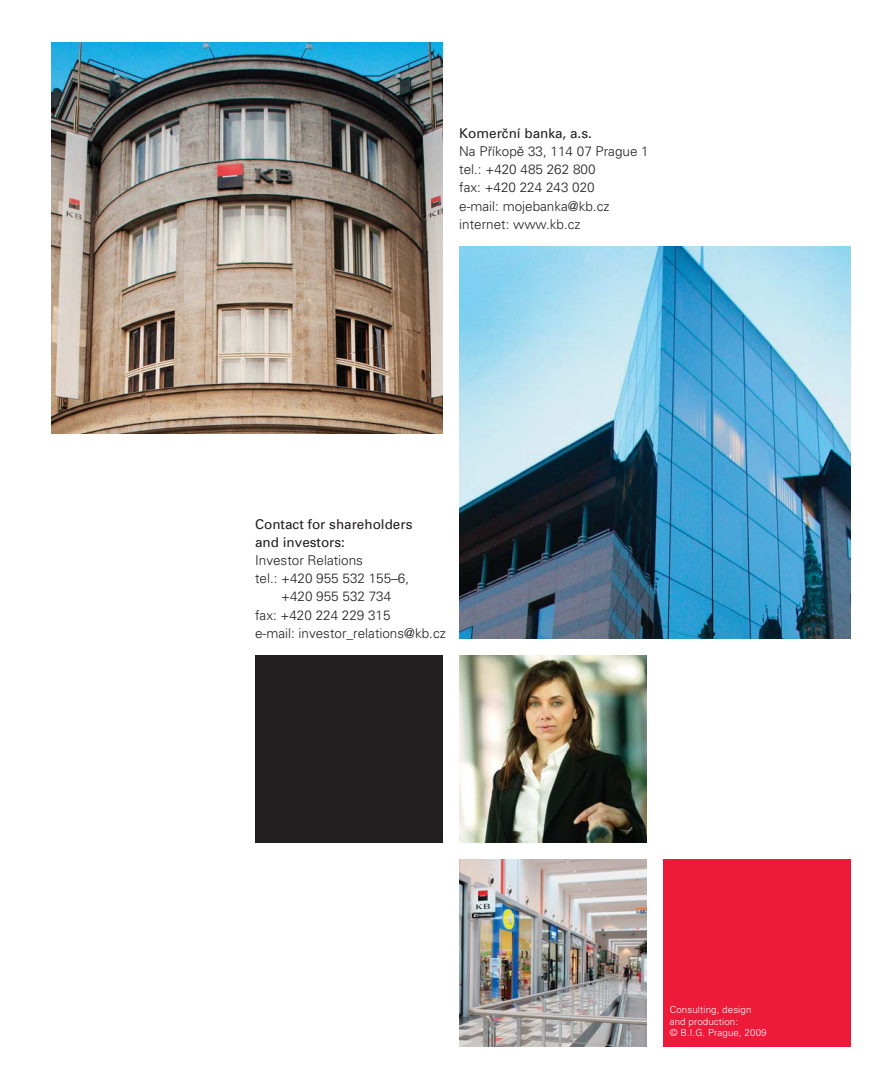
<style>
.page{position:relative;width:893px;height:1085px;background:#fff}
.page>*{position:absolute;margin:0;border:0;box-sizing:border-box;transform-origin:0 0}
.t1{font:300 13.5px/18.1px "Univers CE";color:#231f20}
.t2{font:13.5px/18.1px "Univers CE";color:#231f20}
.t3{font:300 9.75px/11.7px "Univers CE";letter-spacing:.01em;color:#fff}
</style>
<div class="page">
<img style="left:51px;top:43px;width:391px;height:391px">
<img style="left:459px;top:247px;width:391px;height:391px">
<div style="left:663px;top:859px;width:187px;height:187px;background:#ed1a3a"></div>
<img style="left:459px;top:655px;width:187px;height:187px">
<div style="left:255px;top:655px;width:187px;height:187px;background:#231f20"></div>
<img style="left:459px;top:859px;width:187px;height:187px">
<p class="t2" style="left:459px;top:125px;width:134px">Komerční banka, a.s.</p>
<p class="t1" style="left:459px;top:143px;width:191px">Na Příkopě 33, 114 07 Prague 1 tel.: +420 485 262 800<br>fax: +420 224 243 020<br>e-mail: mojebanka@kb.cz internet: www.kb.cz</p>
<p class="t2" style="left:255px;top:516px;width:159px">Contact for shareholders and investors:</p>
<p class="t1" style="left:255px;top:552px;width:109px">Investor Relations</p>
<p class="t1" style="left:255px;top:570px;width:156px">tel.: +420 955 532 155–6,</p>
<p class="t1" style="left:281px;top:588px;width:112px">+420 955 532 734</p>
<p class="t1" style="left:255px;top:607px;width:137px">fax: +420 224 229 315</p>
<p class="t1" style="left:255px;top:625px;width:192px">e-mail: investor_relations@kb.cz</p>
<p class="t3" style="left:670px;top:1004px;width:98px">Consulting, design and production:<br>© B.I.G. Prague, 2009</p>
</div>
